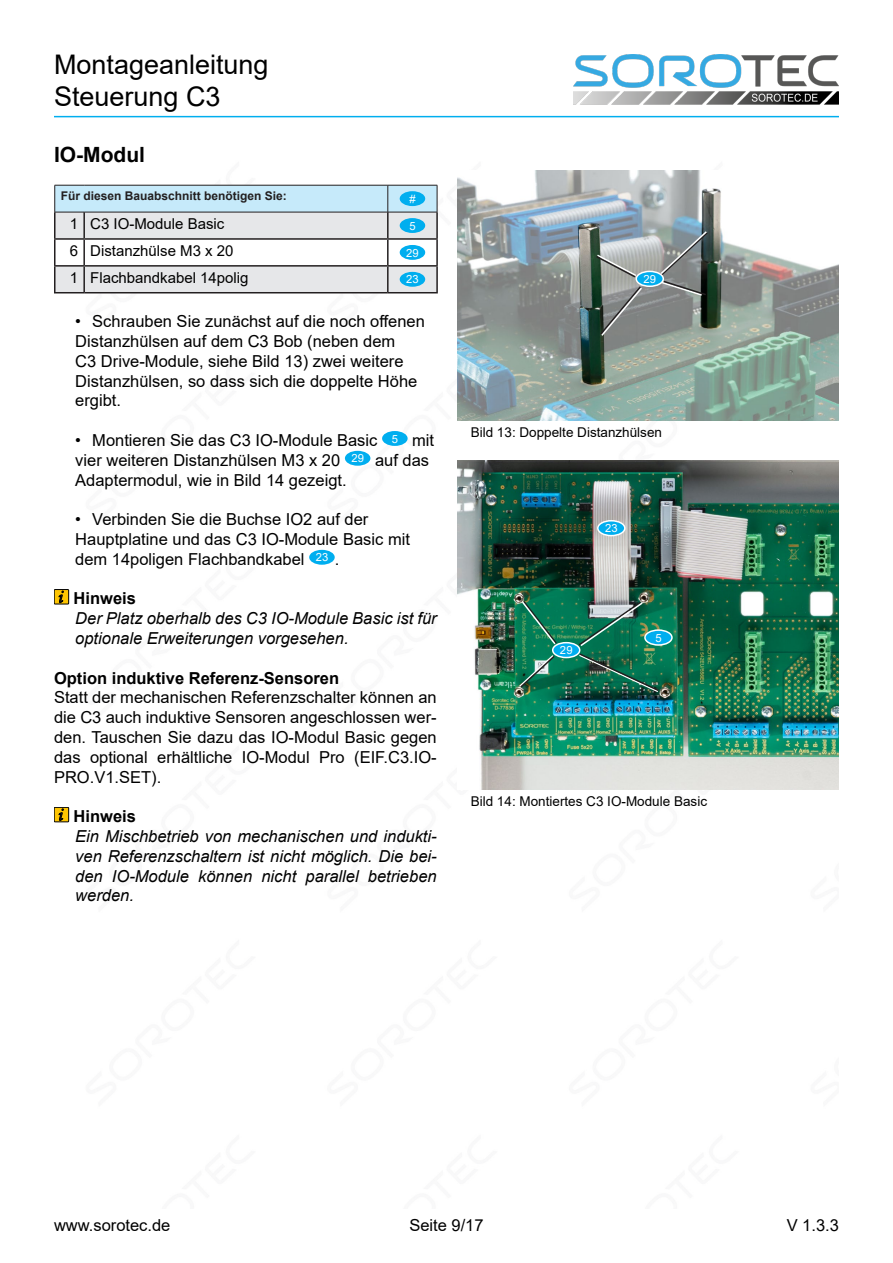
<style>
.page{position:relative;width:893px;height:1263px;background:#fff}
.page>*{position:absolute;margin:0;border:0;box-sizing:border-box;transform-origin:0 0}
.t1{font:27px/32.4px "Arial";color:#000}
.Überschrift_2{font:700 21px "Arial";color:#000}
.Text{font:16.5px/19.8px "Arial";color:#000}
.Hinweis{font:italic 16.5px/19.8px "Arial";color:#000}
.Text-2{font:700 16.5px "Arial";color:#000}
.Hinweis_Überschrift{font:700 16.5px "Arial";color:#000}
.Bedarfstabelle_Text{font:15px "Arial";color:#000}
.Tabellentext{font:15px "Arial";color:#000}
.Bedarfstabelle_Anzahl{font:15px "Arial";color:#000}
.Bildtext{font:13.5px "Arial";color:#000}
.Bedarfstabellenkopf{font:700 12px "Arial";color:#231f20}
.Kreisnummer{font:11.25px "Arial";letter-spacing:.02em;color:#fff}
</style>
<div class="page">
<img style="left:574px;top:54px;width:265px;height:51px">
<hr style="left:54px;top:116px;width:785px;height:1px;background:#00aeef">
<img style="left:458px;top:170px;width:381px;height:251px">
<img style="left:458px;top:460px;width:381px;height:329px">
<div style="left:636px;top:271px;width:27px;height:15px;background:#00aeef;border-radius:50%"></div>
<div style="left:635px;top:271px;width:29px;height:16px;border:2px solid #fff;border-radius:50%"></div>
<svg style="left:595px;top:253px;width:43px;height:26px"></svg>
<svg style="left:599px;top:285px;width:44px;height:52px;background:#818583"></svg>
<svg style="left:658px;top:230px;width:51px;height:67px;background:#798282"></svg>
<svg style="left:518px;top:653px;width:38px;height:36px"></svg>
<div style="left:553px;top:643px;width:27px;height:14px;background:#00aeef;border-radius:50%"></div>
<div style="left:552px;top:642px;width:28px;height:16px;border:2px solid #fff;border-radius:50%"></div>
<div style="left:645px;top:630px;width:27px;height:15px;background:#00aeef;border-radius:50%"></div>
<div style="left:644px;top:629px;width:29px;height:17px;border:2px solid #fff;border-radius:50%"></div>
<div style="left:598px;top:521px;width:27px;height:15px;background:#00aeef;border-radius:50%"></div>
<div style="left:597px;top:520px;width:29px;height:16px;border:2px solid #fff;border-radius:50%"></div>
<svg style="left:520px;top:599px;width:38px;height:47px;background:#18825d"></svg>
<img style="left:577px;top:600px;width:83px;height:93px">
<svg style="left:54px;top:185px;width:384px;height:108px"></svg>
<hr style="left:84px;top:212px;width:304px;height:1px;background:#231f20">
<hr style="left:388px;top:212px;width:49px;height:1px;background:#231f20">
<div style="left:400px;top:191px;width:25px;height:15px;background:#00aeef;border-radius:50%"></div>
<div style="left:400px;top:218px;width:25px;height:15px;background:#00aeef;border-radius:50%"></div>
<div style="left:400px;top:245px;width:25px;height:15px;background:#00aeef;border-radius:50%"></div>
<div style="left:400px;top:272px;width:25px;height:15px;background:#00aeef;border-radius:50%"></div>
<div style="left:382px;top:431px;width:26px;height:15px;background:#00aeef;border-radius:50%"></div>
<div style="left:345px;top:451px;width:25px;height:15px;background:#00aeef;border-radius:50%"></div>
<div style="left:309px;top:550px;width:26px;height:15px;background:#00aeef;border-radius:50%"></div>
<div style="left:54px;top:590px;width:15px;height:14px;background:#fec501"></div>
<div style="left:54px;top:589px;width:15px;height:15px;border:1px solid #010101"></div>
<svg style="left:58px;top:591px;width:6px;height:12px"></svg>
<div style="left:54px;top:807px;width:15px;height:15px;background:#fec501"></div>
<div style="left:54px;top:807px;width:15px;height:15px;border:1px solid #010101"></div>
<svg style="left:58px;top:808px;width:6px;height:13px"></svg>
<h1 class="t1" style="left:54px;top:48px;width:216px">Montageanleitung<br>Steuerung C3</h1>
<p class="Überschrift_2" style="left:54px;top:140px;width:92px">IO-Modul</p>
<p class="Bedarfstabellenkopf" style="left:61px;top:187px;width:228px">Für diesen Bauabschnitt benötigen Sie:</p>
<p class="Kreisnummer" style="left:409px;top:191px;width:8px">#</p>
<p class="Bedarfstabelle_Anzahl" style="left:70px;top:213px;width:10px">1</p>
<p class="Tabellentext" style="left:90px;top:213px;width:136px">C3 IO-Module Basic</p>
<p class="Kreisnummer" style="left:409px;top:218px;width:8px">5</p>
<p class="Bedarfstabelle_Anzahl" style="left:70px;top:240px;width:10px">6</p>
<p class="Bedarfstabelle_Text" style="left:90px;top:240px;width:145px">Distanzhülse M3 x 20</p>
<p class="Kreisnummer" style="left:406px;top:245px;width:14px">29</p>
<p class="Bedarfstabelle_Anzahl" style="left:70px;top:267px;width:10px">1</p>
<p class="Bedarfstabelle_Text" style="left:90px;top:267px;width:160px">Flachbandkabel 14polig</p>
<p class="Kreisnummer" style="left:406px;top:272px;width:14px">23</p>
<p class="Text" style="left:75px;top:311px;width:351px">• Schrauben Sie zunächst auf die noch offenen Distanzhülsen auf dem C3 Bob (neben dem<br>C3 Drive-Module, siehe Bild 13) zwei weitere Distanzhülsen, so dass sich die doppelte Höhe ergibt.</p>
<p class="Text" style="left:75px;top:430px;width:304px">• Montieren Sie das C3 IO-Module Basic</p>
<p class="Kreisnummer" style="left:392px;top:431px;width:8px">5</p>
<p class="Text" style="left:412px;top:430px;width:23px">mit</p>
<p class="Text" style="left:75px;top:450px;width:267px">vier weiteren Distanzhülsen M3 x 20</p>
<p class="Kreisnummer" style="left:351px;top:451px;width:14px">29</p>
<p class="Text" style="left:375px;top:450px;width:56px">auf das</p>
<p class="Text" style="left:75px;top:470px;width:273px">Adaptermodul, wie in Bild 14 gezeigt.</p>
<p class="Text" style="left:75px;top:509px;width:336px">• Verbinden Sie die Buchse IO2 auf der<br>Hauptplatine und das C3 IO-Module Basic mit dem 14poligen Flachbandkabel</p>
<p class="Kreisnummer" style="left:316px;top:550px;width:14px">23</p>
<p class="Text" style="left:335px;top:549px;width:6px">.</p>
<p class="Hinweis_Überschrift" style="left:74px;top:587px;width:64px">Hinweis</p>
<p class="Hinweis" style="left:75px;top:609px;width:363px">Der Platz oberhalb des C3 IO-Module Basic ist für optionale Erweiterungen vorgesehen.</p>
<p class="Text-2" style="left:54px;top:666px;width:287px">Option induktive Referenz-Sensoren</p>
<p class="Text" style="left:54px;top:687px;width:384px;text-align:justify">Statt der mechanischen Referenzschalter können an die C3 auch induktive Sensoren angeschlossen wer&shy;den. Tauschen Sie dazu das IO-Modul Basic gegen das optional erhältliche IO-Modul Pro (EIF.C3.IO-PRO.V1.SET).</p>
<p class="Hinweis_Überschrift" style="left:74px;top:805px;width:64px">Hinweis</p>
<p class="Hinweis" style="left:75px;top:826px;width:363px;text-align:justify">Ein Mischbetrieb von mechanischen und indukti&shy;ven Referenzschaltern ist nicht möglich. Die bei&shy;den IO-Module können nicht parallel betrieben werden.</p>
<p class="Kreisnummer" style="left:643px;top:271px;width:14px">29</p>
<p class="Bildtext" style="left:471px;top:423px;width:193px">Bild 13: Doppelte Distanzhülsen</p>
<p class="Kreisnummer" style="left:605px;top:521px;width:14px">23</p>
<p class="Kreisnummer" style="left:560px;top:642px;width:14px">29</p>
<p class="Kreisnummer" style="left:655px;top:630px;width:8px">5</p>
<p class="Bildtext" style="left:471px;top:792px;width:238px">Bild 14: Montiertes C3 IO-Module Basic</p>
<p class="Text" style="left:409px;top:1215px;width:76px">Seite 9/17</p>
<p class="Text" style="left:54px;top:1215px;width:118px">www.sorotec.de</p>
<p class="Text" style="left:787px;top:1215px;width:54px">V 1.3.3</p>
</div>
